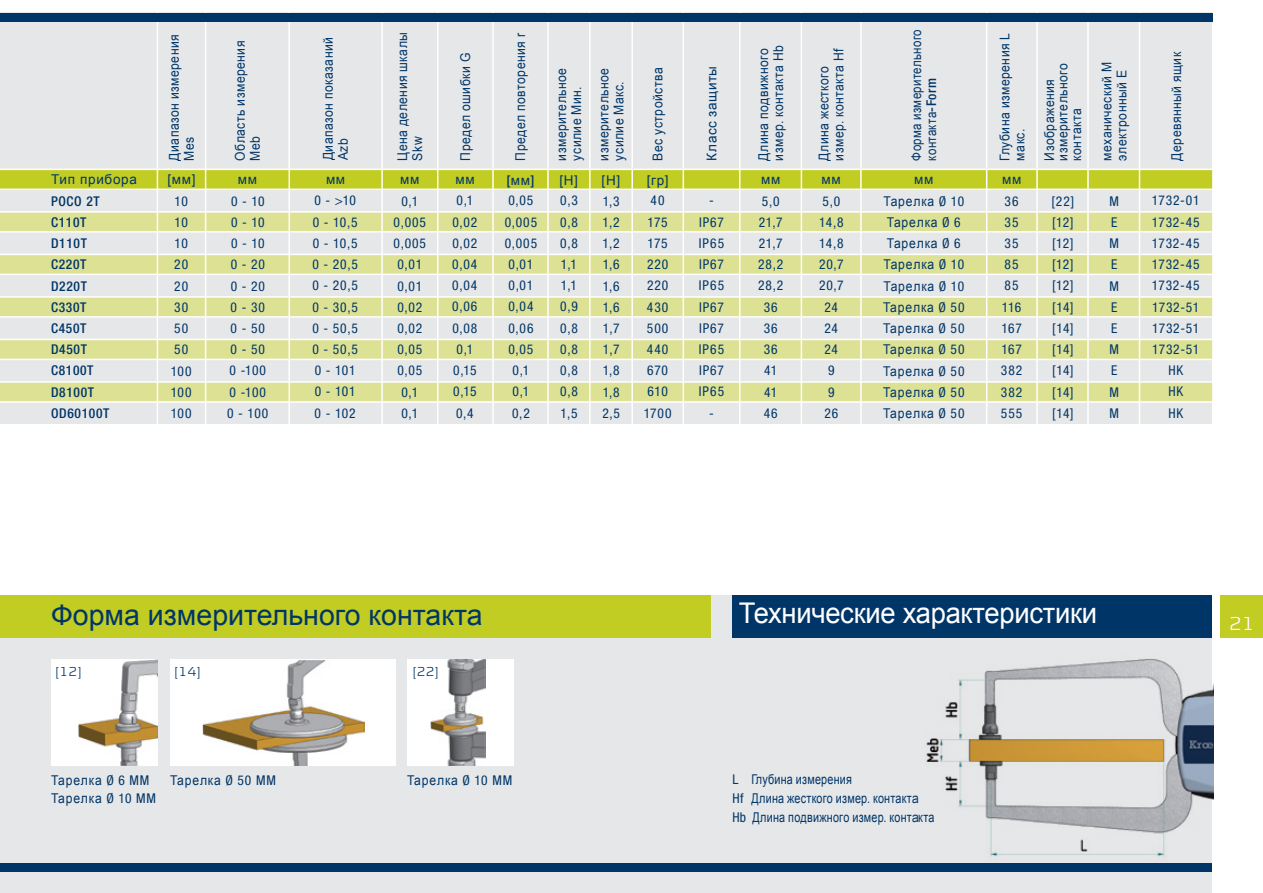
<style>
.page{position:relative;width:1263px;height:893px;background:#fff}
.page>*{position:absolute;margin:0;border:0;box-sizing:border-box;transform-origin:0 0}
.t1{font:28.5px "Arial";color:#003568}
.t2{font:28.5px "Arial";letter-spacing:-.01em;color:#fff;scale:.96 1}
.t3{font:300 19.5px "Kontrapunkt";color:#fff}
.t4{font:condensed 13.5px/21.1px "Helvetica Neue";letter-spacing:.065em;color:#003568;text-align:center}
.t5{font:13.5px/15px "Arial";letter-spacing:.04em;color:#003568;scale:.9 1}
.t6{font:13.5px/21.1px "Arial";letter-spacing:.07em;color:#003568;scale:.9 1}
.t7{font:13.5px/18.8px "Arial";letter-spacing:.02em;color:#003568;scale:.8 1}
.t8{font:500 condensed 13.5px/21.1px "Helvetica Neue";letter-spacing:.05em;color:#003568}
.t9{font:13.5px "Arial";letter-spacing:.04em;color:#003568}
.t10{font:13.5px/15px "Arial";letter-spacing:.04em;color:#003568;scale:.85 1}
.t11{font:condensed 13.5px/21.1px "Helvetica Neue";letter-spacing:.035em;color:#003568;text-align:center}
.t12{font:300 13.5px "Kontrapunkt";color:#003568}
.s1{font-family:"Helvetica Neue";font-weight:500;font-stretch:condensed}
.s2{font-family:"Arial";font-weight:400;font-stretch:normal}
.s3{font-family:"Helvetica Neue";font-stretch:condensed}
</style>
<div class="page">
<div style="left:0;top:595px;width:1212px;height:298px;background:#e6e7e8"></div>
<div style="left:1221px;top:595px;width:42px;height:43px;background:#c2cd23"></div>
<div style="left:0;top:863px;width:1212px;height:9px;background:#003568"></div>
<div style="left:0;top:13px;width:1212px;height:411px;background:#e6e7e8"></div>
<svg style="left:0;top:169px;width:1212px;height:21px;background:#c9d33e"></svg>
<svg style="left:0;top:211px;width:1212px;height:22px;background:#e1e5a4"></svg>
<svg style="left:0;top:254px;width:1212px;height:21px;background:#e0e4a1"></svg>
<svg style="left:0;top:296px;width:1212px;height:22px;background:#e0e5a4"></svg>
<svg style="left:0;top:339px;width:1212px;height:21px;background:#e0e4a1"></svg>
<svg style="left:0;top:381px;width:1212px;height:22px;background:#e1e5a4"></svg>
<hr style="left:157px;top:0;width:1px;height:429px;background:#fff">
<hr style="left:205px;top:0;width:1px;height:429px;background:#fff">
<hr style="left:288px;top:0;width:2px;height:429px;background:#fff">
<hr style="left:381px;top:0;width:2px;height:429px;background:#fff">
<hr style="left:437px;top:0;width:1px;height:429px;background:#fff">
<hr style="left:492px;top:0;width:2px;height:429px;background:#fff">
<hr style="left:547px;top:0;width:2px;height:429px;background:#fff">
<hr style="left:589px;top:0;width:2px;height:429px;background:#fff">
<hr style="left:631px;top:0;width:2px;height:429px;background:#fff">
<hr style="left:682px;top:0;width:2px;height:429px;background:#fff">
<hr style="left:739px;top:0;width:1px;height:429px;background:#fff">
<hr style="left:801px;top:0;width:1px;height:429px;background:#fff">
<hr style="left:860px;top:0;width:2px;height:429px;background:#fff">
<hr style="left:1036px;top:0;width:2px;height:429px;background:#fff">
<hr style="left:1087px;top:0;width:2px;height:429px;background:#fff">
<hr style="left:1139px;top:0;width:1px;height:429px;background:#fff">
<hr style="left:986px;top:0;width:1px;height:429px;background:#fff">
<div style="left:0;top:13px;width:1212px;height:8px;background:#003568"></div>
<div style="left:0;top:595px;width:710px;height:43px;background:#c2cd23"></div>
<div style="left:732px;top:595px;width:480px;height:43px;background:#003568"></div>
<div style="left:407px;top:659px;width:106px;height:106px;background:#fff"></div>
<img style="left:430px;top:659px;width:55px;height:106px">
<div style="left:170px;top:659px;width:225px;height:106px;background:#fff"></div>
<img style="left:203px;top:660px;width:162px;height:105px">
<div style="left:51px;top:659px;width:106px;height:106px;background:#fff"></div>
<img style="left:79px;top:659px;width:78px;height:106px">
<img style="left:926px;top:659px;width:287px;height:198px">
<p class="t5" style="left:233px;top:161px;width:135px;rotate:-90deg">Область измерения<br>Meb</p>
<p class="t5" style="left:395px;top:161px;width:144px;rotate:-90deg">Цена деления шкалы<br>Skw</p>
<p class="t5" style="left:167px;top:161px;width:142px;rotate:-90deg">Диапазон измерения<br>Mes</p>
<p class="t5" style="left:321px;top:160px;width:138px;rotate:-90deg">Диапазон показаний<br>Azb</p>
<p class="t5" style="left:458px;top:161px;width:121px;rotate:-90deg">Предел ошибки G</p>
<p class="t5" style="left:513px;top:161px;width:143px;rotate:-90deg">Предел повторения r</p>
<p class="t5" style="left:554px;top:161px;width:104px;rotate:-90deg">измерительное усилие Мин.</p>
<p class="t5" style="left:596px;top:161px;width:104px;rotate:-90deg">измерительное усилие Макс.</p>
<p class="t5" style="left:650px;top:161px;width:105px;rotate:-90deg">Вес устройства</p>
<p class="t9" style="left:703px;top:161px;width:96px;rotate:-90deg">Класс защиты</p>
<p class="t5" style="left:756px;top:161px;width:130px;rotate:-90deg">Длина подвижного измер. контакта Hb</p>
<p class="t5" style="left:816px;top:161px;width:127px;rotate:-90deg">Длина жесткого измер. контакта Hf</p>
<p class="t10" style="left:909px;top:161px;width:156px;rotate:-90deg">Форма измерительного контакта<span class="s1">-Form</span></p>
<p class="t5" style="left:997px;top:161px;width:143px;rotate:-90deg">Глубина измерения L макс.</p>
<p class="t9" style="left:51px;top:170px;width:87px">Тип прибора</p>
<p class="t9" style="left:167px;top:170px;width:30px">[мм]</p>
<p class="t9" style="left:238px;top:170px;width:21px">мм</p>
<p class="t9" style="left:326px;top:170px;width:21px">мм</p>
<p class="t9" style="left:400px;top:170px;width:21px">мм</p>
<p class="t9" style="left:455px;top:170px;width:21px">мм</p>
<p class="t8" style="left:506px;top:169px;width:30px">[<span class="s2">мм</span>]</p>
<p class="t9" style="left:559px;top:171px;width:20px">[Н]</p>
<p class="t9" style="left:602px;top:171px;width:20px">[Н]</p>
<p class="t9" style="left:647px;top:171px;width:23px">[гр]</p>
<p class="t9" style="left:761px;top:170px;width:21px">мм</p>
<p class="t9" style="left:821px;top:170px;width:21px">мм</p>
<p class="t9" style="left:914px;top:171px;width:21px">мм</p>
<p class="t9" style="left:1002px;top:170px;width:21px">мм</p>
<p class="t5" style="left:1043px;top:161px;width:110px;line-height:13.5px;rotate:-90deg">Изображения измерительного контакта</p>
<p class="t5" style="left:1169px;top:161px;width:122px;rotate:-90deg">Деревянный ящик</p>
<p class="t5" style="left:1099px;top:161px;width:111px;rotate:-90deg">механический M электронный E</p>
<p class="t6" style="left:883px;top:191px;width:92px">Тарелка <span class="s3">Ø 10<br></span>Тарелка <span class="s3">Ø 6<br></span>Тарелка <span class="s3">Ø 6<br></span>Тарелка <span class="s3">Ø 10<br></span>Тарелка <span class="s3">Ø 10<br></span>Тарелка <span class="s3">Ø 50<br></span>Тарелка <span class="s3">Ø 50<br></span>Тарелка <span class="s3">Ø 50<br></span>Тарелка <span class="s3">Ø 50<br></span>Тарелка <span class="s3">Ø 50<br></span>Тарелка <span class="s3">Ø 50</span></p>
<p class="t4" style="left:452px;top:190px;width:27px">0,1<br>0,02<br>0,02<br>0,04<br>0,04<br>0,06<br>0,08<br>0,1<br>0,15<br>0,15<br>0,4</p>
<p class="t4" style="left:505px;top:190px;width:34px">0,05<br>0,005<br>0,005<br>0,01<br>0,01<br>0,04<br>0,06<br>0,05<br>0,1<br>0,1<br>0,2</p>
<p class="t4" style="left:560px;top:190px;width:19px;text-align:justify">0,3<br>0,8<br>0,8<br>1,1<br>1,1<br>0,9<br>0,8<br>0,8<br>0,8<br>0,8<br>1,5</p>
<p class="t8" style="left:51px;top:190px;width:60px">POCO 2T<br>C110T<br>D110T<br>C220T<br>D220T<br>C330T<br>C450T<br>D450T<br>C8100T<br>D8100T<br>OD60100T</p>
<p class="t4" style="left:227px;top:190px;width:43px;text-align:left">0 - 10<br>0 - 10<br>0 - 10<br>0 - 20<br>0 - 20<br>0 - 30<br>0 - 50<br>0 - 50<br>0 -100<br>0 -100<br>0 - 100</p>
<p class="t4" style="left:394px;top:190px;width:34px">0,1<br>0,005<br>0,005<br>0,01<br>0,01<br>0,02<br>0,02<br>0,05<br>0,05<br>0,1<br>0,1</p>
<p class="t4" style="left:602px;top:190px;width:19px;text-align:justify">1,3<br>1,2<br>1,2<br>1,6<br>1,6<br>1,6<br>1,7<br>1,7<br>1,8<br>1,8<br>2,5</p>
<p class="t4" style="left:1109px;top:190px;width:11px;text-align:left">M<br>E<br>M<br>E<br>M<br>E<br>E<br>M<br>E<br>M<br>M</p>
<p class="t4" style="left:312px;top:190px;width:47px;text-align:left">0 - &gt;10<br>0 - 10,5<br>0 - 10,5<br>0 - 20,5<br>0 - 20,5<br>0 - 30,5<br>0 - 50,5<br>0 - 50,5<br>0 - 101<br>0 - 101<br>0 - 102</p>
<p class="t4" style="left:644px;top:190px;width:29px">40<br>175<br>175<br>220<br>220<br>430<br>500<br>440<br>670<br>610<br>1700</p>
<p class="t4" style="left:699px;top:190px;width:27px">-<br>IP67<br>IP65<br>IP67<br>IP65<br>IP67<br>IP67<br>IP65<br>IP67<br>IP65 -</p>
<p class="t4" style="left:1152px;top:190px;width:49px">1732-01<br>1732-45<br>1732-45<br>1732-45<br>1732-45<br>1732-51<br>1732-51<br>1732-51<br>HK<br>HK<br>HK</p>
<p class="t4" style="left:758px;top:190px;width:27px">5,0<br>21,7<br>21,7<br>28,2<br>28,2<br>36<br>36<br>36<br>41<br>41<br>46</p>
<p class="t11" style="left:819px;top:190px;width:26px">5,0<br>14,8<br>14,8<br>20,7<br>20,7<br>24<br>24<br>24<br>9<br>9<br>26</p>
<p class="t4" style="left:1051px;top:190px;width:24px;text-align:justify">[22] [12] [12] [12] [12] [14] [14] [14] [14] [14] [14]</p>
<p class="t4" style="left:1001px;top:190px;width:23px;text-align:left">36<br>35<br>35<br>85<br>85<br>116<br>167<br>167<br>382<br>382<br>555</p>
<p class="t4" style="left:171px;top:190px;width:22px;text-align:left">10<br>10<br>10<br>20<br>20<br>30<br>50<br>50<br>100<br>100<br>100</p>
<h1 class="t1" style="left:51px;top:596px;width:433px">Форма измерительного контакта</h1>
<h1 class="t2" style="left:739px;top:594px;width:375px">Технические характеристики</h1>
<p class="t12" style="left:55px;top:664px;width:27px">[12]</p>
<p class="t12" style="left:175px;top:664px;width:27px">[14]</p>
<p class="t12" style="left:413px;top:664px;width:27px">[22]</p>
<p class="t6" style="left:51px;top:770px;width:118px;line-height:18.8px">Тарелка <span class="s3">Ø 6 MM<br></span>Тарелка <span class="s3">Ø 10 MM</span></p>
<p class="t6" style="left:170px;top:769px;width:119px">Тарелка <span class="s3">Ø 50 MM</span></p>
<p class="t6" style="left:407px;top:769px;width:118px">Тарелка <span class="s3">Ø 10 MM</span></p>
<p class="t7" style="left:732px;top:770px;width:254px"><span class="s3">L</span> Глубина измерения<br><span class="s3">Hf</span> Длина жесткого измер. контакта<br><span class="s3">Hb</span> Длина подвижного измер. контакта</p>
<h2 class="t3" style="left:1229px;top:612px;width:27px">21</h2>
</div>
